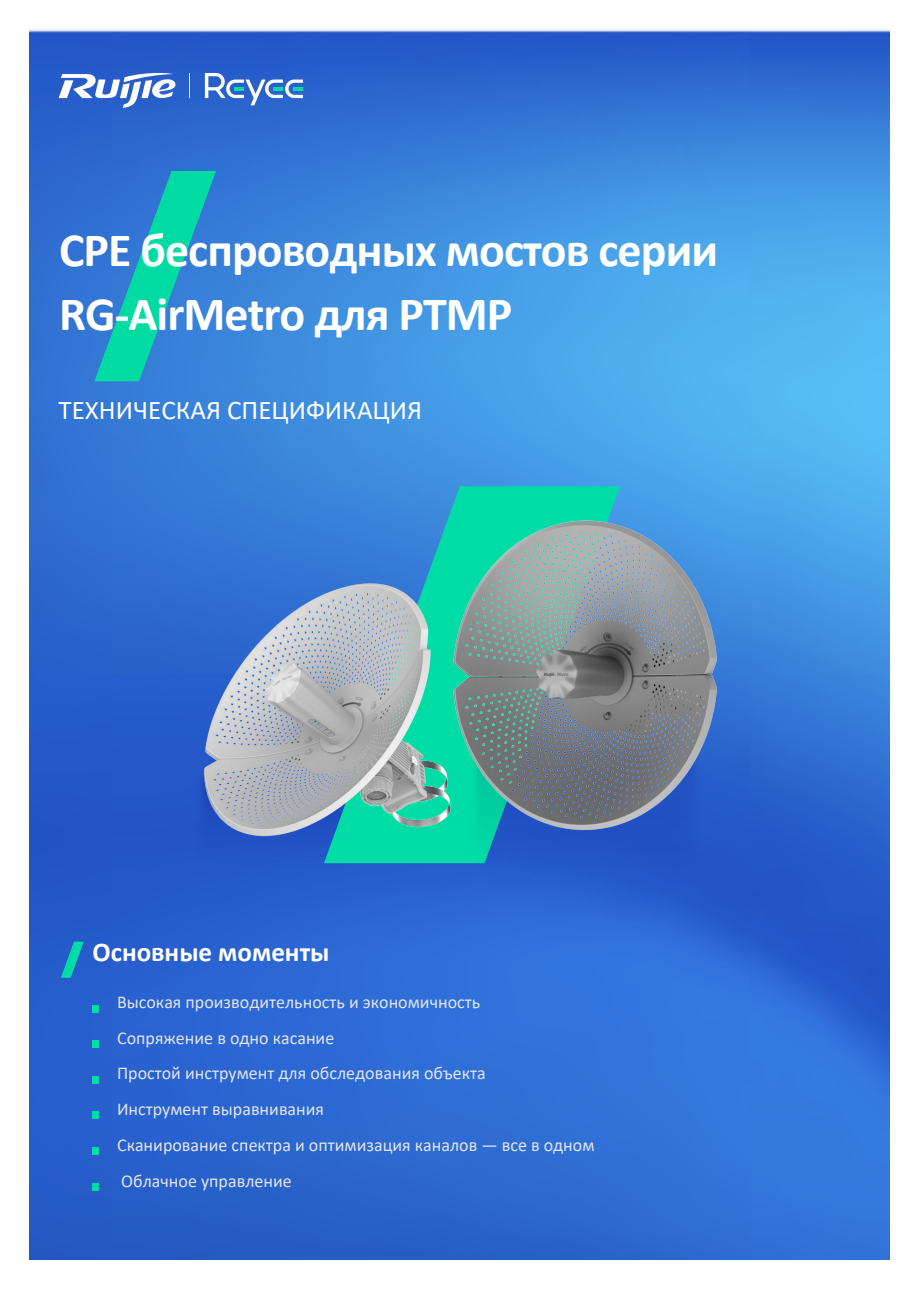
<style>
.page{position:relative;width:919px;height:1289px;background:#fff}
.page>*{position:absolute;margin:0;border:0;box-sizing:border-box;transform-origin:0 0}
.t1{font:700 48px/63.6px "Calibri";letter-spacing:-.02em;color:#fff}
.t2{font:27px "Calibri";color:#fff}
.t3{font:700 27px "Calibri";color:#fff}
.t4{font:18px/35.8px "Calibri";color:#e1e6eb}
</style>
<div class="page">
<img style="left:30px;top:30px;width:859px;height:1229px">
<svg style="left:61px;top:941px;width:23px;height:36px"></svg>
<svg style="left:205px;top:73px;width:98px;height:32px"></svg>
<svg style="left:59px;top:73px;width:116px;height:35px"></svg>
<svg style="left:189px;top:73px;width:1px;height:25px"></svg>
<div style="left:92px;top:1005px;width:7px;height:7px;background:#00dca5"></div>
<div style="left:92px;top:1040px;width:7px;height:7px;background:#00dca5"></div>
<div style="left:92px;top:1076px;width:7px;height:7px;background:#00dca5"></div>
<div style="left:92px;top:1111px;width:7px;height:7px;background:#00dca5"></div>
<div style="left:92px;top:1147px;width:7px;height:7px;background:#00dca5"></div>
<div style="left:92px;top:1182px;width:7px;height:8px;background:#00dca5"></div>
<img style="left:149px;top:725px;width:274px;height:234px">
<svg style="left:324px;top:486px;width:296px;height:377px;background:#24a2c7"></svg>
<img style="left:198px;top:576px;width:248px;height:278px">
<img style="left:423px;top:695px;width:326px;height:294px">
<img style="left:446px;top:517px;width:276px;height:320px">
<svg style="left:95px;top:171px;width:121px;height:210px;background:#219dc3"></svg>
<h1 class="t1" style="left:59px;top:217px;width:660px">CPE беспроводных мостов серии<br>RG-AirMetro для PTMP</h1>
<h2 class="t2" style="left:59px;top:391px;width:365px">ТЕХНИЧЕСКАЯ СПЕЦИФИКАЦИЯ</h2>
<h2 class="t3" style="left:92px;top:933px;width:238px">Основные моменты</h2>
<p class="t4" style="left:117px;top:983px;width:479px">Высокая производительность и экономичность<br>Сопряжение в одно касание<br>Простой инструмент для обследования объекта<br>Инструмент выравнивания<br>Сканирование спектра и оптимизация каналов — все в одном Облачное управление</p>
</div>
